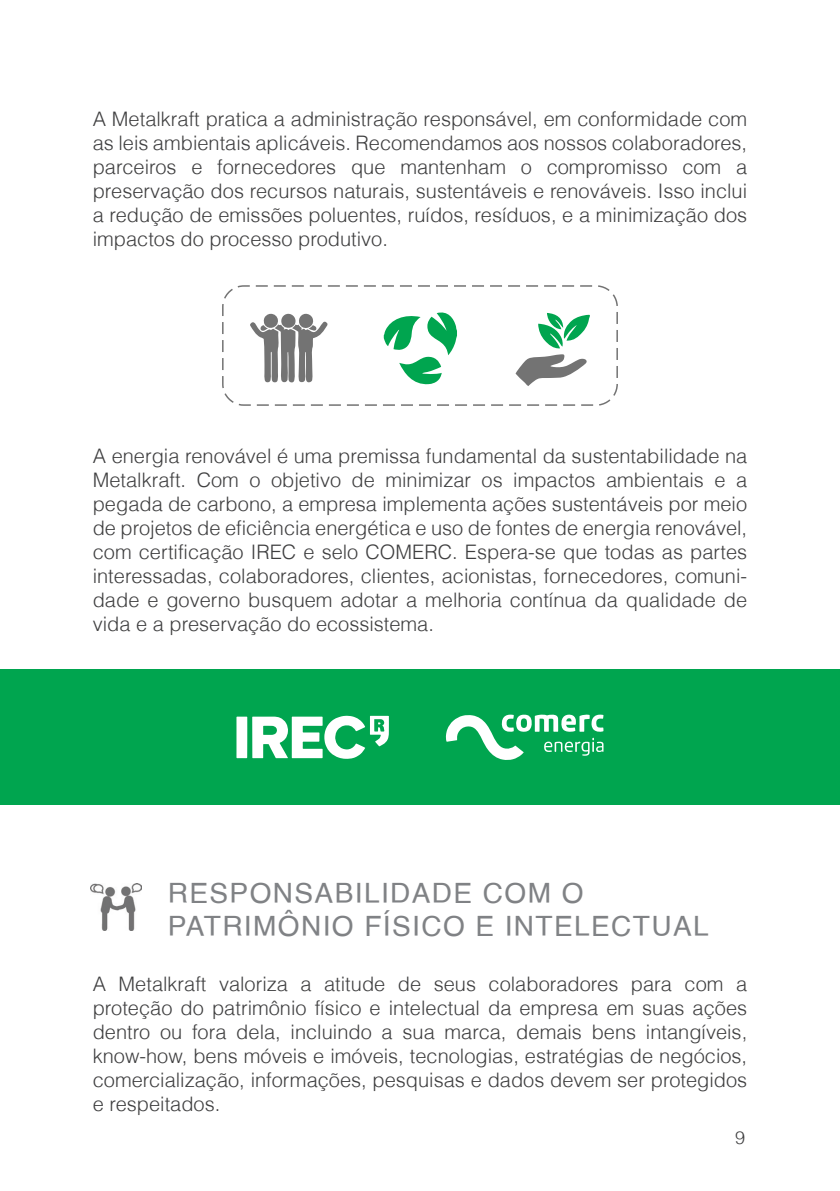
<style>
.page{position:relative;width:840px;height:1191px;background:#fff}
.page>*{position:absolute;margin:0;border:0;box-sizing:border-box;transform-origin:0 0}
.t1{font:28px/33.6px "Helvetica";letter-spacing:.05em;color:#808285}
.t2{font:300 20px/24px "Helvetica";color:#3e3e3f;text-align:justify}
.t3{font:300 18px "Helvetica";color:#3e3e3f}
</style>
<div class="page">
<div style="left:0;top:669px;width:839px;height:136px;background:#00a54f"></div>
<svg style="left:236px;top:715px;width:153px;height:44px"></svg>
<svg style="left:445px;top:714px;width:158px;height:46px"></svg>
<img style="left:90px;top:883px;width:51px;height:47px">
<svg style="left:222px;top:285px;width:395px;height:121px"></svg>
<p class="t2" style="left:93px;top:107px;width:655px">A Metalkraft pratica a administração responsável, em conformidade com as leis ambientais aplicáveis. Recomendamos aos nossos colaboradores, parceiros e fornecedores que mantenham o compromisso com a preservação dos recursos naturais, sustentáveis e renováveis. Isso inclui a redução de emissões poluentes, ruídos, resíduos, e a minimização dos impactos do processo produtivo.</p>
<p class="t2" style="left:93px;top:443px;width:655px">A energia renovável é uma premissa fundamental da sustentabilidade na Metalkraft. Com o objetivo de minimizar os impactos ambientais e a pegada de carbono, a empresa implementa ações sustentáveis por meio de projetos de eficiência energética e uso de fontes de energia renovável, com certificação IREC e selo COMERC. Espera-se que todas as partes interessadas, colaboradores, clientes, acionistas, fornecedores, comuni&shy;dade e governo busquem adotar a melhoria contínua da qualidade de vida e a preservação do ecossistema.</p>
<h1 class="t1" style="left:168px;top:877px;width:542px">RESPONSABILIDADE COM O<br>PATRIMÔNIO FÍSICO E INTELECTUAL</h1>
<p class="t2" style="left:93px;top:971px;width:655px">A Metalkraft valoriza a atitude de seus colaboradores para com a proteção do patrimônio físico e intelectual da empresa em suas ações dentro ou fora dela, incluindo a sua marca, demais bens intangíveis, know-how, bens móveis e imóveis, tecnologias, estratégias de negócios, comercialização, informações, pesquisas e dados devem ser protegidos e respeitados.</p>
<p class="t3" style="left:734px;top:1126px;width:12px">9</p>
</div>
